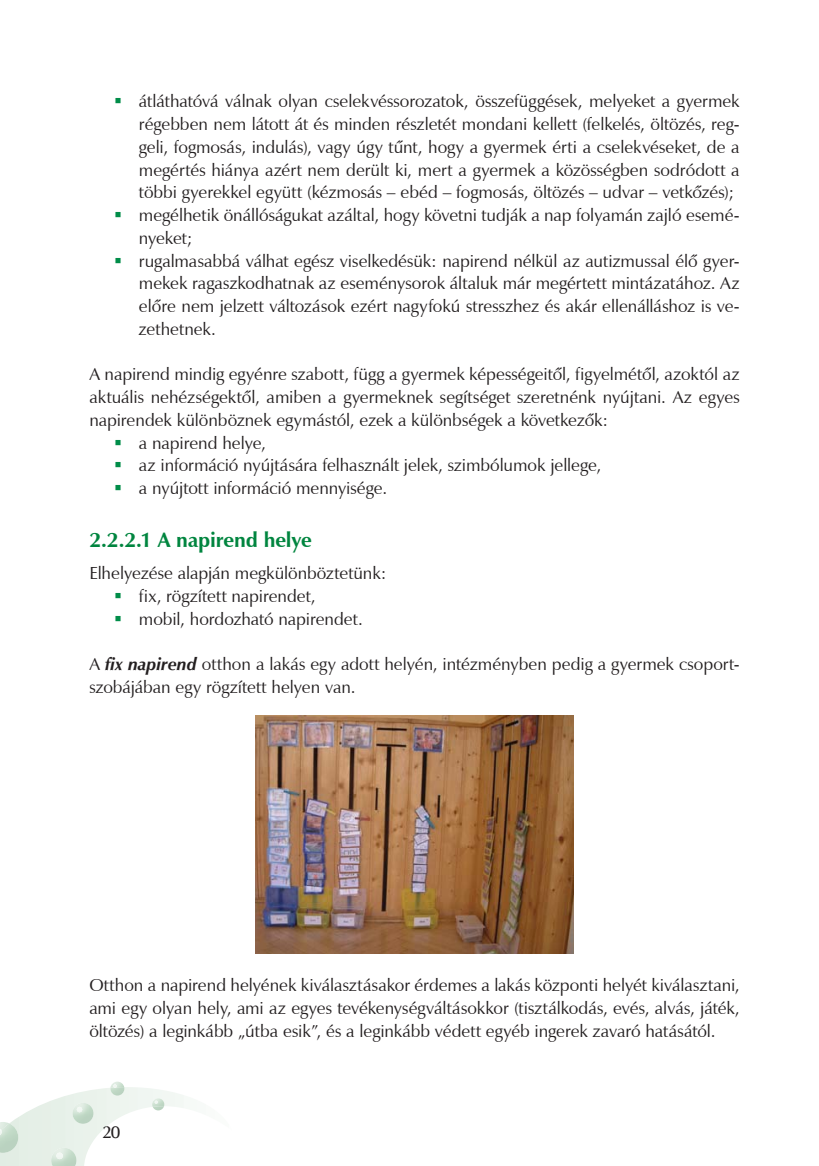
<style>
.page{position:relative;width:819px;height:1166px;background:#fff}
.page>*{position:absolute;margin:0;border:0;box-sizing:border-box;transform-origin:0 0}
.t1{font:700 21px "Zapf Humanist 601 PFL";letter-spacing:-.01em;color:#00853f}
.t2{font:17.5px/22.8px "Zapf Humanist 601 PFL";color:#231f20;text-align:justify}
.t3{font:17.5px "Zapf Humanist 601 Dm PFL";color:#231f20}
.s1{color:#008d49}
.s2{font-weight:700;font-style:italic}
</style>
<div class="page">
<img style="left:113px;top:1081px;width:10px;height:3px">
<svg style="left:0;top:1084px;width:184px;height:82px"></svg>
<img style="left:255px;top:715px;width:318px;height:238px">
<p class="t2" style="left:139px;top:90px;width:602px;text-indent:-25px"><span class="s1">▪</span> átláthatóvá válnak olyan cselekvéssorozatok, összefüggések, melyeket a gyermek régebben nem látott át és minden részletét mondani kellett (felkelés, öltözés, reg&shy;geli, fogmosás, indulás), vagy úgy tűnt, hogy a gyermek érti a cselekvéseket, de a megértés hiánya azért nem derült ki, mert a gyermek a közösségben sodródott a többi gyerekkel együtt (kézmosás – ebéd – fogmosás, öltözés – udvar – vetkőzés);</p>
<p class="t2" style="left:139px;top:204px;width:602px;text-indent:-25px"><span class="s1">▪</span> megélhetik önállóságukat azáltal, hogy követni tudják a nap folyamán zajló esemé&shy;nyeket;</p>
<p class="t2" style="left:139px;top:249px;width:602px;text-indent:-25px"><span class="s1">▪</span> rugalmasabbá válhat egész viselkedésük: napirend nélkül az autizmussal élő gyer&shy;mekek ragaszkodhatnak az eseménysorok általuk már megértett mintázatához. Az előre nem jelzett változások ezért nagyfokú stresszhez és akár ellenálláshoz is ve&shy;zethetnek.</p>
<p class="t2" style="left:89px;top:363px;width:651px">A napirend mindig egyénre szabott, függ a gyermek képességeitől, figyelmétől, azoktól az aktuális nehézségektől, amiben a gyermeknek segítséget szeretnénk nyújtani. Az egyes napirendek különböznek egymástól, ezek a különbségek a következők:</p>
<p class="t2" style="left:114px;top:431px;width:153px"><span class="s1">▪</span> a napirend helye,</p>
<p class="t2" style="left:114px;top:454px;width:488px"><span class="s1">▪</span> az információ nyújtására felhasznált jelek, szimbólumok jellege,</p>
<p class="t2" style="left:114px;top:477px;width:274px"><span class="s1">▪</span> a nyújtott információ mennyisége.</p>
<p class="t1" style="left:89px;top:526px;width:224px">2.2.2.1 A napirend helye</p>
<p class="t2" style="left:89px;top:562px;width:298px">Elhelyezése alapján megkülönböztetünk:</p>
<p class="t2" style="left:114px;top:585px;width:203px"><span class="s1">▪</span> fix, rögzített napirendet,</p>
<p class="t2" style="left:114px;top:607px;width:250px"><span class="s1">▪</span> mobil, hordozható napirendet.</p>
<p class="t2" style="left:89px;top:653px;width:651px">A <span class="s2">fix napirend</span> otthon a lakás egy adott helyén, intézményben pedig a gyermek csoport&shy;szobájában egy rögzített helyen van.</p>
<p class="t2" style="left:89px;top:973px;width:652px">Otthon a napirend helyének kiválasztásakor érdemes a lakás központi helyét kiválasztani, ami egy olyan hely, ami az egyes tevékenységváltásokkor (tisztálkodás, evés, alvás, játék, öltözés) a leginkább „útba esik”, és a leginkább védett egyéb ingerek zavaró hatásától.</p>
<p class="t3" style="left:103px;top:1121px;width:19px">20</p>
</div>
